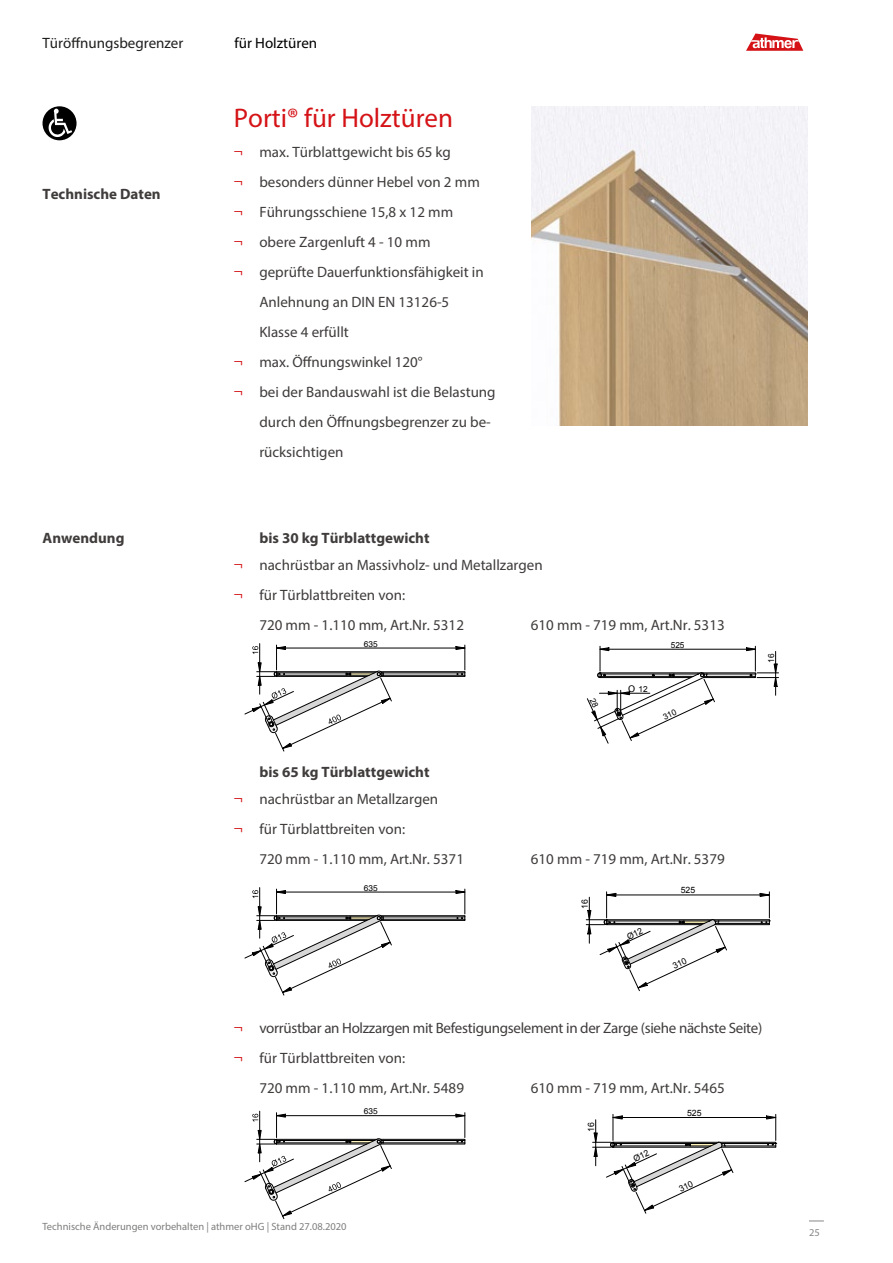
<style>
.page{position:relative;width:893px;height:1263px;background:#fff}
.page>*{position:absolute;margin:0;border:0;box-sizing:border-box;transform-origin:0 0}
.t1{font:27px "Myriad Pro";color:#d51317}
.t2{font:15px/27px "Myriad Pro";color:#3f3c3b}
.t3{font:15px "Myriad Pro";letter-spacing:-.02em;color:#3f3c3b}
.t4{font:700 15px "Myriad Pro";color:#3f3c3b}
.t5{font:15px "Myriad Pro";color:#1f1f1d}
.t6{font:15px "Myriad Pro";color:#000}
.t7{font:10.5px "Myriad Pro";color:#7e7e7d}
.t8{font:10.5px "Myriad Pro";color:#878787}
.t9{font:8.7px "Arial";color:#000}
.t10{font:8.25px "Helvetica";color:#000}
.t11{font:8.25px "Arial";color:#000}
.s1{color:#d51317}
.s2{font-weight:700}
</style>
<div class="page">
<svg style="left:809px;top:1220px;width:15px;height:1px"></svg>
<svg style="left:746px;top:33px;width:57px;height:18px"></svg>
<img style="left:531px;top:106px;width:277px;height:319px">
<hr style="left:259px;top:643px;width:1px;height:51px;background:#000">
<svg style="left:245px;top:645px;width:221px;height:106px"></svg>
<hr style="left:259px;top:887px;width:1px;height:51px;background:#000">
<svg style="left:245px;top:889px;width:221px;height:106px"></svg>
<hr style="left:259px;top:1111px;width:1px;height:51px;background:#000">
<svg style="left:245px;top:1113px;width:221px;height:106px"></svg>
<div style="left:43px;top:106px;width:34px;height:34px;background:#000;border-radius:50%"></div>
<svg style="left:49px;top:109px;width:23px;height:28px"></svg>
<svg style="left:587px;top:646px;width:191px;height:98px"></svg>
<svg style="left:586px;top:892px;width:185px;height:99px"></svg>
<svg style="left:593px;top:1114px;width:185px;height:100px"></svg>
<p class="t5" style="left:43px;top:34px;width:142px">Türöffnungsbegrenzer</p>
<p class="t6" style="left:235px;top:34px;width:84px">für Holztüren</p>
<p class="t4" style="left:43px;top:184px;width:120px">Technische Daten</p>
<p class="t4" style="left:43px;top:528px;width:83px">Anwendung</p>
<h1 class="t1" style="left:234px;top:101px;width:221px">Porti® für Holztüren</h1>
<p class="t2" style="left:234px;top:138px;width:219px"><span class="s1">¬</span> max. Türblattgewicht bis 65 kg</p>
<p class="t2" style="left:234px;top:168px;width:247px"><span class="s1">¬</span> besonders dünner Hebel von 2 mm</p>
<p class="t2" style="left:234px;top:198px;width:221px"><span class="s1">¬</span> Führungsschiene 15,8 x 12 mm</p>
<p class="t2" style="left:234px;top:228px;width:198px"><span class="s1">¬</span> obere Zargenluft 4 - 10 mm</p>
<p class="t2" style="left:234px;top:258px;width:251px"><span class="s1">¬</span> geprüfte Dauerfunktionsfähigkeit in</p>
<p class="t2" style="left:259px;top:288px;width:191px">Anlehnung an DIN EN 13126-5</p>
<p class="t2" style="left:259px;top:318px;width:91px">Klasse 4 erfüllt</p>
<p class="t2" style="left:234px;top:348px;width:190px"><span class="s1">¬</span> max. Öffnungswinkel 120°</p>
<p class="t2" style="left:234px;top:378px;width:263px"><span class="s1">¬</span> bei der Bandauswahl ist die Belastung</p>
<p class="t2" style="left:259px;top:408px;width:233px">durch den Öffnungsbegrenzer zu be-</p>
<p class="t2" style="left:259px;top:438px;width:86px">rücksichtigen</p>
<p class="t2" style="left:234px;top:524px;width:310px;text-indent:26px"><span class="s2">bis 30 kg Türblattgewicht<br></span><span class="s1">¬</span> nachrüstbar an Massivholz- und Metallzargen</p>
<p class="t2" style="left:259px;top:580px;width:206px;line-height:30px;text-indent:-26px"><span class="s1">¬</span> für Türblattbreiten von:<br>720 mm - 1.110 mm, Art.Nr. 5312</p>
<p class="t2" style="left:531px;top:611px;width:195px">610 mm - 719 mm, Art.Nr. 5313</p>
<p class="t10" style="left:364px;top:637px;width:15px">635</p>
<p class="t11" style="left:671px;top:639px;width:15px">525</p>
<p class="t2" style="left:234px;top:758px;width:206px;text-indent:26px"><span class="s2">bis 65 kg Türblattgewicht </span><span class="s1">¬</span> nachrüstbar an Metallzargen</p>
<p class="t2" style="left:259px;top:813px;width:206px;line-height:30px;text-indent:-26px"><span class="s1">¬</span> für Türblattbreiten von:<br>720 mm - 1.110 mm, Art.Nr. 5371</p>
<p class="t10" style="left:364px;top:881px;width:15px">635</p>
<p class="t11" style="left:639px;top:683px;width:11px">12</p>
<p class="t2" style="left:531px;top:845px;width:195px">610 mm - 719 mm, Art.Nr. 5379</p>
<p class="t9" style="left:579px;top:909px;width:11px;rotate:-90deg">16</p>
<p class="t9" style="left:681px;top:885px;width:16px">525</p>
<p class="t11" style="left:766px;top:663px;width:11px;rotate:-90deg">16</p>
<p class="t3" style="left:234px;top:1019px;width:530px"><span class="s1">¬</span> vorrüstbar an Holzzargen mit Befestigungselement in der Zarge (siehe nächste Seite)</p>
<p class="t2" style="left:234px;top:1044px;width:173px"><span class="s1">¬</span> für Türblattbreiten von:</p>
<p class="t2" style="left:259px;top:1074px;width:206px">720 mm - 1.110 mm, Art.Nr. 5489</p>
<p class="t2" style="left:531px;top:1074px;width:195px">610 mm - 719 mm, Art.Nr. 5465</p>
<p class="t10" style="left:364px;top:1105px;width:15px">635</p>
<p class="t7" style="left:43px;top:1220px;width:306px">Technische Änderungen vorbehalten | athmer oHG | Stand 27.08.2020</p>
<p class="t9" style="left:585px;top:1132px;width:11px;rotate:-90deg">16</p>
<p class="t9" style="left:687px;top:1107px;width:16px">525</p>
<p class="t8" style="left:809px;top:1226px;width:12px">25</p>
</div>
